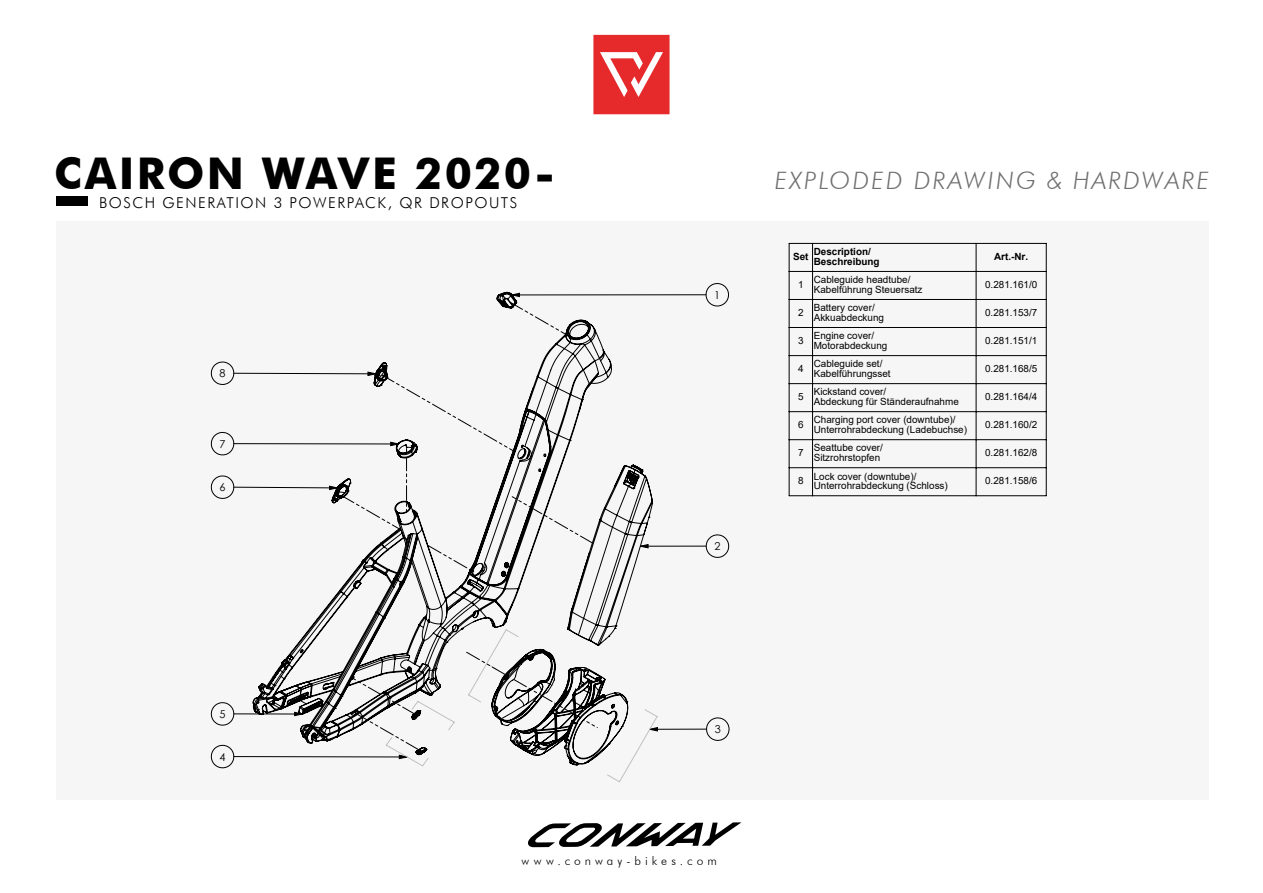
<style>
.page{position:relative;width:1263px;height:893px;background:#fff}
.page>*{position:absolute;margin:0;border:0;box-sizing:border-box;transform-origin:0 0}
.t1{font:700 43.8px "Futura BT";letter-spacing:.055em;color:#000}
.t2{font:italic 300 24px "Futura BT";letter-spacing:.1em;color:#706f6f}
.t3{font:300 15px "Futura BT";letter-spacing:.1em;color:#000}
.t4{font:300 12px "Futura BT";letter-spacing:.335em;color:#000}
.t5{font:10.95px "Century Gothic";color:#000}
.t6{font:9.9px/9.9px "Arial";color:#000}
.t7{font:700 9.9px/9.9px "Arial";color:#000}
</style>
<div class="page">
<div style="left:56px;top:221px;width:1153px;height:578px;background:#f6f6f6"></div>
<svg style="left:593px;top:35px;width:76px;height:79px;background:#e94a4c"></svg>
<svg style="left:528px;top:822px;width:213px;height:25px"></svg>
<div style="left:56px;top:197px;width:31px;height:9px;background:#000"></div>
<svg style="left:976px;top:244px;width:1px;height:251px"></svg>
<svg style="left:1046px;top:243px;width:1px;height:253px"></svg>
<hr style="left:812px;top:243px;width:164px;height:1px;background:#000">
<hr style="left:812px;top:271px;width:164px;height:1px;background:#000">
<hr style="left:976px;top:243px;width:70px;height:1px;background:#000">
<hr style="left:976px;top:271px;width:70px;height:1px;background:#000">
<hr style="left:812px;top:299px;width:164px;height:1px;background:#000">
<hr style="left:976px;top:299px;width:70px;height:1px;background:#000">
<hr style="left:812px;top:327px;width:164px;height:1px;background:#000">
<hr style="left:976px;top:327px;width:70px;height:1px;background:#000">
<hr style="left:812px;top:355px;width:164px;height:1px;background:#000">
<hr style="left:976px;top:355px;width:70px;height:1px;background:#000">
<hr style="left:812px;top:383px;width:164px;height:1px;background:#000">
<hr style="left:976px;top:383px;width:70px;height:1px;background:#000">
<hr style="left:812px;top:411px;width:164px;height:1px;background:#000">
<hr style="left:976px;top:411px;width:70px;height:1px;background:#000">
<hr style="left:812px;top:439px;width:164px;height:1px;background:#000">
<hr style="left:976px;top:439px;width:70px;height:1px;background:#000">
<hr style="left:812px;top:467px;width:164px;height:1px;background:#000">
<hr style="left:976px;top:467px;width:70px;height:1px;background:#000">
<svg style="left:789px;top:243px;width:24px;height:253px"></svg>
<hr style="left:812px;top:495px;width:164px;height:1px;background:#000">
<hr style="left:976px;top:495px;width:70px;height:1px;background:#000">
<svg style="left:252px;top:292px;width:401px;height:466px"></svg>
<svg style="left:406px;top:458px;width:1px;height:54px"></svg>
<svg style="left:294px;top:699px;width:13px;height:5px"></svg>
<svg style="left:352px;top:629px;width:306px;height:153px"></svg>
<svg style="left:512px;top:496px;width:81px;height:47px"></svg>
<svg style="left:427px;top:545px;width:47px;height:27px"></svg>
<svg style="left:341px;top:495px;width:59px;height:34px"></svg>
<svg style="left:381px;top:374px;width:133px;height:78px"></svg>
<svg style="left:510px;top:302px;width:56px;height:33px"></svg>
<h1 class="t1" style="left:54px;top:147px;width:502px">CAIRON WAVE 2020-</h1>
<p class="t3" style="left:99px;top:194px;width:420px">BOSCH GENERATION 3 POWERPACK, QR DROPOUTS</p>
<p class="t5" style="left:220px;top:366px;width:8px">8</p>
<p class="t5" style="left:220px;top:436px;width:8px">7</p>
<p class="t5" style="left:220px;top:479px;width:8px">6</p>
<p class="t5" style="left:714px;top:287px;width:8px">1</p>
<p class="t5" style="left:714px;top:538px;width:8px">2</p>
<h2 class="t2" style="left:775px;top:166px;width:436px">EXPLODED DRAWING &amp; HARDWARE</h2>
<p class="t7" style="left:793px;top:252px;width:17px">Set</p>
<p class="t7" style="left:814px;top:247px;width:67px">Description/<br>Beschreibung</p>
<p class="t7" style="left:994px;top:252px;width:36px">Art.-Nr.</p>
<p class="t6" style="left:798px;top:280px;width:7px">1</p>
<p class="t6" style="left:814px;top:275px;width:110px">Cableguide headtube/<br>Kabelführung Steuersatz</p>
<p class="t6" style="left:985px;top:280px;width:54px">0.281.161/0</p>
<p class="t6" style="left:798px;top:308px;width:7px">2</p>
<p class="t6" style="left:814px;top:303px;width:72px">Battery cover/<br>Akkuabdeckung</p>
<p class="t6" style="left:985px;top:308px;width:54px">0.281.153/7</p>
<p class="t6" style="left:798px;top:336px;width:7px">3</p>
<p class="t6" style="left:814px;top:331px;width:75px">Engine cover/<br>Motorabdeckung</p>
<p class="t6" style="left:985px;top:336px;width:54px">0.281.151/1</p>
<p class="t6" style="left:798px;top:364px;width:7px">4</p>
<p class="t6" style="left:814px;top:359px;width:78px">Cableguide set/<br>Kabelführungsset</p>
<p class="t6" style="left:985px;top:364px;width:54px">0.281.168/5</p>
<p class="t6" style="left:798px;top:392px;width:7px">5</p>
<p class="t6" style="left:814px;top:387px;width:147px">Kickstand cover/<br>Abdeckung für Ständeraufnahme</p>
<p class="t6" style="left:985px;top:392px;width:54px">0.281.164/4</p>
<p class="t6" style="left:798px;top:420px;width:7px">6</p>
<p class="t6" style="left:814px;top:415px;width:155px">Charging port cover (downtube)/<br>Unterrohrabdeckung (Ladebuchse)</p>
<p class="t6" style="left:985px;top:420px;width:54px">0.281.160/2</p>
<p class="t6" style="left:798px;top:448px;width:7px">7</p>
<p class="t6" style="left:814px;top:443px;width:71px">Seattube cover/<br>Sitzrohrstopfen</p>
<p class="t6" style="left:985px;top:448px;width:54px">0.281.162/8</p>
<p class="t6" style="left:798px;top:476px;width:7px">8</p>
<p class="t6" style="left:814px;top:471px;width:136px">Lock cover (downtube)/<br>Unterrohrabdeckung (Schloss)</p>
<p class="t6" style="left:985px;top:476px;width:54px">0.281.158/6</p>
<p class="t5" style="left:220px;top:706px;width:8px">5</p>
<p class="t5" style="left:220px;top:749px;width:8px">4</p>
<p class="t5" style="left:715px;top:721px;width:8px">3</p>
<p class="t4" style="left:522px;top:853px;width:197px">www.conway-bikes.com</p>
</div>
